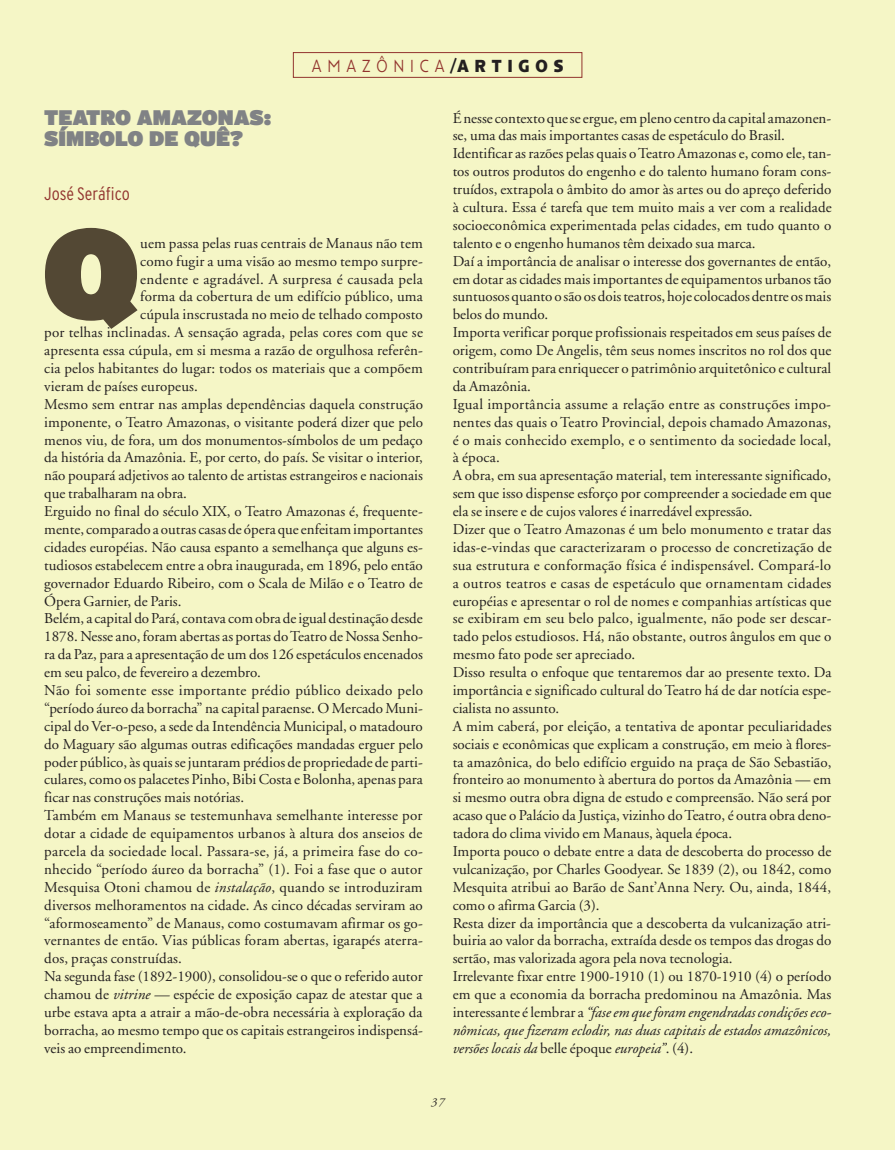
<style>
.page{position:relative;width:895px;height:1150px;background:#fff}
.page>*{position:absolute;margin:0;border:0;box-sizing:border-box;transform-origin:0 0}
.t1{font:900 128.55px "Interstate";color:#534834}
.t2{font:900 21px/21px "Interstate";color:#808285}
.t3{font:300 18px "Anisette Petite";letter-spacing:.38em;color:#92342e;scale:.85 1}
.t4{font:300 condensed 18px "Interstate";color:#92342e}
.t5{font:15px/17.9px "Adobe Garamond";color:#231f20}
.t6{font:15px "Adobe Garamond";letter-spacing:.02em;color:#231f20}
.t7{font:15px "Adobe Garamond";letter-spacing:.025em;color:#231f20}
.t8{font:italic 12px "Adobe Garamond";color:#231f20}
.s1{font-weight:700;color:#231f20}
.s2{font-style:italic}
</style>
<div class="page">
<hr style="left:0;top:0;width:2px;height:1149px;background:#f5f6c6">
<div style="left:2px;top:0;width:892px;height:1149px;background:#f5f6c6"></div>
<div style="left:293px;top:52px;width:289px;height:26px;border:1px solid #92342e"></div>
<p class="t3" style="left:312px;top:56px;width:297px">AMAZÔNICA<span class="s1">/ARTIGOS</span></p>
<h2 class="t2" style="left:44px;top:106px;width:229px">TEATRO AMAZONAS:<br>SÍMBOLO DE QUÊ?</h2>
<p class="t4" style="left:44px;top:183px;width:87px">José Seráfico</p>
<h1 class="t1" style="left:42px;top:194px;width:94px">Q</h1>
<p class="t5" style="left:140px;top:234px;width:284px">uem passa pelas ruas centrais de Manaus não tem</p>
<p class="t5" style="left:140px;top:252px;width:284px">como fugir a uma visão ao mesmo tempo surpre-</p>
<p class="t7" style="left:140px;top:271px;width:284px">endente e agradável. A surpresa é causada pela</p>
<p class="t5" style="left:140px;top:288px;width:284px">forma da cobertura de um edifício público, uma</p>
<p class="t5" style="left:140px;top:306px;width:284px">cúpula inscrustada no meio de telhado composto</p>
<p class="t5" style="left:44px;top:324px;width:380px">por telhas inclinadas. A sensação agrada, pelas cores com que se</p>
<p class="t5" style="left:44px;top:342px;width:380px">apresenta essa cúpula, em si mesma a razão de orgulhosa referên-</p>
<p class="t5" style="left:44px;top:359px;width:380px">cia pelos habitantes do lugar: todos os materiais que a compõem</p>
<p class="t5" style="left:44px;top:377px;width:155px">vieram de países europeus.</p>
<p class="t5" style="left:44px;top:395px;width:380px">Mesmo sem entrar nas amplas dependências daquela construção</p>
<p class="t5" style="left:44px;top:413px;width:380px">imponente, o Teatro Amazonas, o visitante poderá dizer que pelo</p>
<p class="t5" style="left:44px;top:431px;width:380px">menos viu, de fora, um dos monumentos-símbolos de um pedaço</p>
<p class="t5" style="left:44px;top:449px;width:380px">da história da Amazônia. E, por certo, do país. Se visitar o interior,</p>
<p class="t5" style="left:44px;top:467px;width:380px">não poupará adjetivos ao talento de artistas estrangeiros e nacionais</p>
<p class="t5" style="left:44px;top:485px;width:144px">que trabalharam na obra.</p>
<p class="t5" style="left:44px;top:503px;width:380px">Erguido no final do século XIX, o Teatro Amazonas é, frequente-</p>
<p class="t5" style="left:44px;top:520px;width:380px">mente, comparado a outras casas de ópera que enfeitam importantes</p>
<p class="t5" style="left:44px;top:538px;width:380px">cidades européias. Não causa espanto a semelhança que alguns es-</p>
<p class="t5" style="left:44px;top:556px;width:380px">tudiosos estabelecem entre a obra inaugurada, em 1896, pelo então</p>
<p class="t5" style="left:44px;top:574px;width:380px">governador Eduardo Ribeiro, com o Scala de Milão e o Teatro de</p>
<p class="t5" style="left:44px;top:592px;width:139px">Ópera Garnier, de Paris.</p>
<p class="t5" style="left:44px;top:610px;width:380px">Belém, a capital do Pará, contava com obra de igual destinação desde</p>
<p class="t5" style="left:44px;top:628px;width:380px">1878. Nesse ano, foram abertas as portas do Teatro de Nossa Senho-</p>
<p class="t5" style="left:44px;top:646px;width:380px">ra da Paz, para a apresentação de um dos 126 espetáculos encenados</p>
<p class="t5" style="left:44px;top:663px;width:218px">em seu palco, de fevereiro a dezembro.</p>
<p class="t6" style="left:44px;top:682px;width:380px">Não foi somente esse importante prédio público deixado pelo</p>
<p class="t5" style="left:44px;top:699px;width:380px">“período áureo da borracha” na capital paraense. O Mercado Muni-</p>
<p class="t5" style="left:44px;top:717px;width:380px">cipal do Ver-o-peso, a sede da Intendência Municipal, o matadouro</p>
<p class="t5" style="left:44px;top:735px;width:380px">do Maguary são algumas outras edificações mandadas erguer pelo</p>
<p class="t5" style="left:44px;top:753px;width:380px">poder público, às quais se juntaram prédios de propriedade de parti-</p>
<p class="t5" style="left:44px;top:771px;width:380px">culares, como os palacetes Pinho, Bibi Costa e Bolonha, apenas para</p>
<p class="t5" style="left:44px;top:789px;width:201px">ficar nas construções mais notórias.</p>
<p class="t5" style="left:44px;top:806px;width:380px">Também em Manaus se testemunhava semelhante interesse por</p>
<p class="t5" style="left:44px;top:824px;width:380px">dotar a cidade de equipamentos urbanos à altura dos anseios de</p>
<p class="t6" style="left:44px;top:843px;width:380px">parcela da sociedade local. Passara-se, já, a primeira fase do co-</p>
<p class="t5" style="left:44px;top:860px;width:380px">nhecido “período áureo da borracha” (1). Foi a fase que o autor</p>
<p class="t5" style="left:44px;top:878px;width:380px">Mesquisa Otoni chamou de <span class="s2">instalação</span>, quando se introduziram</p>
<p class="t5" style="left:44px;top:896px;width:380px">diversos melhoramentos na cidade. As cinco décadas serviram ao</p>
<p class="t5" style="left:44px;top:914px;width:380px">“aformoseamento” de Manaus, como costumavam afirmar os go-</p>
<p class="t5" style="left:44px;top:932px;width:380px">vernantes de então. Vias públicas foram abertas, igarapés aterra-</p>
<p class="t5" style="left:44px;top:950px;width:139px">dos, praças construídas.</p>
<p class="t5" style="left:44px;top:967px;width:380px">Na segunda fase (1892-1900), consolidou-se o que o referido autor</p>
<p class="t5" style="left:44px;top:985px;width:380px">chamou de <span class="s2">vitrine —</span> espécie de exposição capaz de atestar que a</p>
<p class="t5" style="left:44px;top:1003px;width:380px">urbe estava apta a atrair a mão-de-obra necessária à exploração da</p>
<p class="t5" style="left:44px;top:1021px;width:380px">borracha, ao mesmo tempo que os capitais estrangeiros indispensá-</p>
<p class="t5" style="left:44px;top:1039px;width:144px">veis ao empreendimento.</p>
<p class="t5" style="left:452px;top:109px;width:380px">É nesse contexto que se ergue, em pleno centro da capital amazonen&shy;se, uma das mais importantes casas de espetáculo do Brasil.<br>Identificar as razões pelas quais o Teatro Amazonas e, como ele, tan&shy;tos outros produtos do engenho e do talento humano foram cons&shy;truídos, extrapola o âmbito do amor às artes ou do apreço deferido à cultura. Essa é tarefa que tem muito mais a ver com a realidade socioeconômica experimentada pelas cidades, em tudo quanto o talento e o engenho humanos têm deixado sua marca.<br>Daí a importância de analisar o interesse dos governantes de então, em dotar as cidades mais importantes de equipamentos urbanos tão suntuosos quanto o são os dois teatros, hoje colocados dentre os mais belos do mundo.<br>Importa verificar porque profissionais respeitados em seus países de origem, como De Angelis, têm seus nomes inscritos no rol dos que contribuíram para enriquecer o patrimônio arquitetônico e cultural da Amazônia.<br>Igual importância assume a relação entre as construções impo&shy;nentes das quais o Teatro Provincial, depois chamado Amazonas, é o mais conhecido exemplo, e o sentimento da sociedade local, à época.<br>A obra, em sua apresentação material, tem interessante significado, sem que isso dispense esforço por compreender a sociedade em que ela se insere e de cujos valores é inarredável expressão.<br>Dizer que o Teatro Amazonas é um belo monumento e tratar das idas-e-vindas que caracterizaram o processo de concretização de sua estrutura e conformação física é indispensável. Compará-lo a outros teatros e casas de espetáculo que ornamentam cidades européias e apresentar o rol de nomes e companhias artísticas que se exibiram em seu belo palco, igualmente, não pode ser descar&shy;tado pelos estudiosos. Há, não obstante, outros ângulos em que o mesmo fato pode ser apreciado.<br>Disso resulta o enfoque que tentaremos dar ao presente texto. Da importância e significado cultural do Teatro há de dar notícia espe&shy;cialista no assunto.<br>A mim caberá, por eleição, a tentativa de apontar peculiaridades sociais e econômicas que explicam a construção, em meio à flores&shy;ta amazônica, do belo edifício erguido na praça de São Sebastião, fronteiro ao monumento à abertura do portos da Amazônia — em si mesmo outra obra digna de estudo e compreensão. Não será por acaso que o Palácio da Justiça, vizinho do Teatro, é outra obra deno&shy;tadora do clima vivido em Manaus, àquela época.<br>Importa pouco o debate entre a data de descoberta do processo de vulcanização, por Charles Goodyear. Se 1839 (2), ou 1842, como Mesquita atribui ao Barão de Sant’Anna Nery. Ou, ainda, 1844, como o afirma Garcia (3).<br>Resta dizer da importância que a descoberta da vulcanização atri&shy;buiria ao valor da borracha, extraída desde os tempos das drogas do sertão, mas valorizada agora pela nova tecnologia.<br>Irrelevante fixar entre 1900-1910 (1) ou 1870-1910 (4) o período em que a economia da borracha predominou na Amazônia. Mas interessante é lembrar a <span class="s2">“fase em que foram engendradas condições eco&shy;nômicas, que fizeram eclodir, nas duas capitais de estados amazônicos, versões locais da</span> belle époque <span class="s2">europeia”</span>. (4).</p>
<p class="t8" style="left:431px;top:1095px;width:15px">37</p>
</div>
